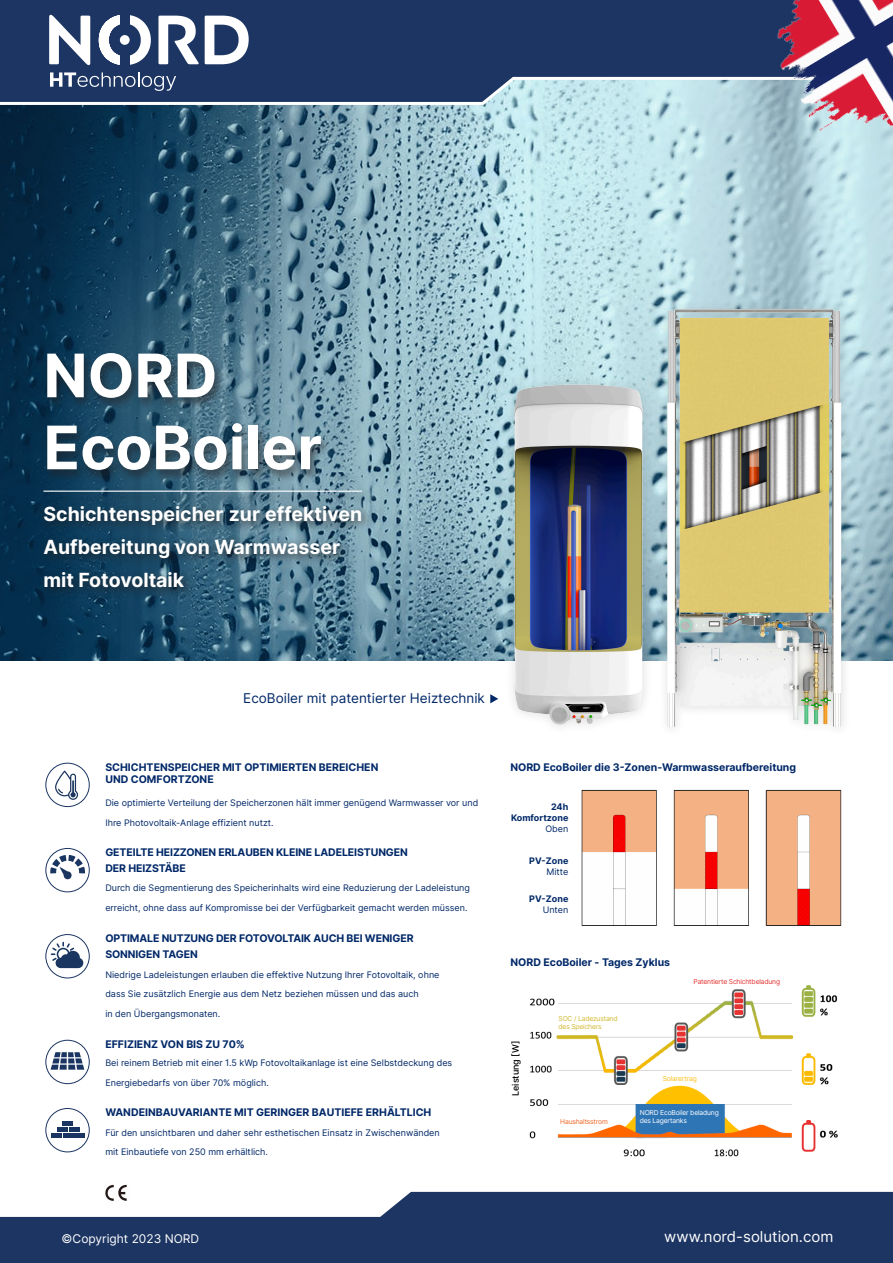
<style>
.page{position:relative;width:893px;height:1263px;background:#fff}
.page>*{position:absolute;margin:0;border:0;box-sizing:border-box;transform-origin:0 0}
.t1{font:700 60px/72px "Inter";color:#fff}
.t2{font:700 19.5px/33px "Inter";color:#fff}
.Základní_odstavec{font:15px "Inter";color:#fff}
.t3{font:13.5px "Inter";color:#002868}
.Základní_odstavec-2{font:12px "Inter";color:#fff}
.Základní_odstavec-3{font:700 10.5px/16.5px "Inter";color:#002868}
.Základní_odstavec-4{font:9px/19.5px "Inter";color:#002868}
.t4{font:700 9px/10.8px "Inter";color:#002868;text-align:right}
.t5{font:500 9px "Inter";color:#000}
.t6{font:6.75px/8.1px "Inter";letter-spacing:-.025em;color:#fff}
.t7{font:6.75px "Inter";letter-spacing:-.025em;color:#d0b82d}
.t8{font:6.75px "Inter";letter-spacing:-.025em;color:#e4302f}
.t9{font:6.75px "Inter";letter-spacing:-.025em;color:#f06625}
.t10{font:6.75px "Inter";letter-spacing:-.025em;color:#fbbf16}
.s1{font-weight:400}
</style>
<div class="page">
<img style="left:0;top:106px;width:893px;height:554px">
<svg style="left:0;top:1191px;width:893px;height:72px;background:#41557c"></svg>
<div style="left:451px;top:375px;width:255px;height:360px;background:#231f20;opacity:.15"></div>
<img style="left:454px;top:329px;width:196px;height:396px">
<img style="left:650px;top:282px;width:214px;height:453px">
<svg style="left:490px;top:694px;width:8px;height:9px"></svg>
<img style="left:104px;top:1184px;width:26px;height:22px">
<img style="left:581px;top:789px;width:261px;height:137px">
<img style="left:529px;top:985px;width:309px;height:172px">
<div style="left:42px;top:350px;width:289px;height:133px;background:#231f20;opacity:.6"></div>
<div style="left:38px;top:500px;width:335px;height:99px;background:#231f20;opacity:.75"></div>
<div style="left:42px;top:488px;width:334px;height:19px;background:#231f20;opacity:.75"></div>
<hr style="left:43px;top:491px;width:319px;height:1px;background:#fff">
<div style="left:45px;top:763px;width:45px;height:44px;border:1px solid #1b3562;border-radius:50%"></div>
<svg style="left:55px;top:770px;width:23px;height:30px"></svg>
<div style="left:45px;top:848px;width:45px;height:44px;border:1px solid #1b3562;border-radius:50%"></div>
<svg style="left:50px;top:855px;width:35px;height:24px"></svg>
<div style="left:45px;top:934px;width:45px;height:44px;border:1px solid #1b3562;border-radius:50%"></div>
<svg style="left:51px;top:942px;width:33px;height:26px"></svg>
<svg style="left:51px;top:1052px;width:33px;height:18px"></svg>
<div style="left:45px;top:1040px;width:45px;height:44px;border:1px solid #1b3562;border-radius:50%"></div>
<div style="left:45px;top:1108px;width:45px;height:44px;border:1px solid #1b3562;border-radius:50%"></div>
<hr style="left:51px;top:1133px;width:10px;height:4px;background:#1b3562">
<hr style="left:63px;top:1133px;width:10px;height:4px;background:#1b3562">
<hr style="left:75px;top:1133px;width:10px;height:4px;background:#1b3562">
<hr style="left:57px;top:1127px;width:10px;height:4px;background:#1b3562">
<hr style="left:69px;top:1127px;width:10px;height:4px;background:#1b3562">
<hr style="left:63px;top:1121px;width:10px;height:4px;background:#1b3562">
<svg style="left:0;top:0;width:690px;height:106px;background:#324a73"></svg>
<img style="left:690px;top:0;width:203px;height:282px">
<svg style="left:49px;top:15px;width:200px;height:50px"></svg>
<div style="left:120px;top:35px;width:10px;height:10px;background:#fff;border-radius:50%"></div>
<svg style="left:50px;top:72px;width:126px;height:19px;background:#4f6285"></svg>
<p class="t1" style="left:43px;top:338px;width:280px">NORD<br>EcoBoiler</p>
<p class="t2" style="left:43px;top:497px;width:320px">Schichtenspeicher zur effektiven<br>Aufbereitung von Warmwasser</p>
<p class="t2" style="left:43px;top:563px;width:142px">mit Fotovoltaik</p>
<p class="t3" style="left:243px;top:688px;width:243px">EcoBoiler mit patentierter Heiztechnik</p>
<p class="Základní_odstavec-3" style="left:105px;top:758px;width:275px">SCHICHTENSPEICHER MIT OPTIMIERTEN BEREICHEN</p>
<p class="Základní_odstavec-3" style="left:105px;top:771px;width:110px">UND COMFORTZONE</p>
<p class="Základní_odstavec-4" style="left:105px;top:793px;width:374px">Die optimierte Verteilung der Speicherzonen hält immer genügend Warmwasser vor und</p>
<p class="Základní_odstavec-4" style="left:105px;top:812px;width:170px">Ihre Photovoltaik-Anlage effizient nutzt.</p>
<p class="Základní_odstavec-3" style="left:105px;top:843px;width:304px">GETEILTE HEIZZONEN ERLAUBEN KLEINE LADELEISTUNGEN</p>
<p class="Základní_odstavec-3" style="left:105px;top:860px;width:82px">DER HEIZSTÄBE</p>
<p class="Základní_odstavec-4" style="left:105px;top:878px;width:366px">Durch die Segmentierung des Speicherinhalts wird eine Reduzierung der Ladeleistung erreicht, ohne dass auf Kompromisse bei der Verfügbarkeit gemacht werden müssen.</p>
<p class="Základní_odstavec-3" style="left:105px;top:929px;width:310px">OPTIMALE NUTZUNG DER FOTOVOLTAIK AUCH BEI WENIGER<br>SONNIGEN TAGEN</p>
<p class="Základní_odstavec-4" style="left:105px;top:964px;width:336px">Niedrige Ladeleistungen erlauben die effektive Nutzung Ihrer Fotovoltaik, ohne</p>
<p class="Základní_odstavec-4" style="left:105px;top:984px;width:315px">dass Sie zusätzlich Energie aus dem Netz beziehen müssen und das auch</p>
<p class="Základní_odstavec-4" style="left:105px;top:1003px;width:117px">in den Übergangsmonaten.</p>
<p class="Základní_odstavec-3" style="left:105px;top:1035px;width:141px">EFFIZIENZ VON BIS ZU 70%</p>
<p class="Základní_odstavec-4" style="left:105px;top:1053px;width:348px">Bei reinem Betrieb mit einer 1.5 kWp Fotovoltaikanlage ist eine Selbstdeckung des<br>Energiebedarfs von über 70% möglich.</p>
<p class="Základní_odstavec-3" style="left:105px;top:1103px;width:328px">WANDEINBAUVARIANTE MIT GERINGER BAUTIEFE ERHÄLTLICH</p>
<p class="Základní_odstavec-4" style="left:105px;top:1122px;width:336px">Für den unsichtbaren und daher sehr esthetischen Einsatz in Zwischenwänden</p>
<p class="Základní_odstavec-4" style="left:105px;top:1142px;width:164px">mit Einbautiefe von 250 mm erhältlich.</p>
<p class="Základní_odstavec-3" style="left:510px;top:758px;width:287px">NORD EcoBoiler die 3-Zonen-Warmwasseraufbereitung</p>
<p class="t4" style="left:511px;top:801px;width:59px">24h<br>Komfortzone<br><span class="s1">Oben</span></p>
<p class="t4" style="left:529px;top:855px;width:41px">PV-Zone<br><span class="s1">Mitte</span></p>
<p class="t4" style="left:529px;top:893px;width:41px">PV-Zone<br><span class="s1">Unten</span></p>
<p class="Základní_odstavec-3" style="left:511px;top:954px;width:161px">NORD EcoBoiler - Tages Zyklus</p>
<p class="t7" style="left:558px;top:1014px;width:61px">SOC / Ladezustand</p>
<p class="t7" style="left:558px;top:1022px;width:45px">des Speichers</p>
<p class="t8" style="left:693px;top:977px;width:88px">Patentierte Schichtbeladung</p>
<p class="t5" style="left:509px;top:1096px;width:57px;rotate:-90deg">Leistung [W]</p>
<p class="t9" style="left:560px;top:1117px;width:49px">Haushaltsstrom</p>
<p class="t10" style="left:663px;top:1073px;width:36px">Solarertrag</p>
<p class="t6" style="left:640px;top:1108px;width:81px">NORD EcoBoiler beladung des Lagertanks</p>
<p class="Základní_odstavec-2" style="left:62px;top:1230px;width:139px">©Copyright 2023 NORD</p>
<p class="Základní_odstavec" style="left:664px;top:1226px;width:171px">www.nord-solution.com</p>
</div>
